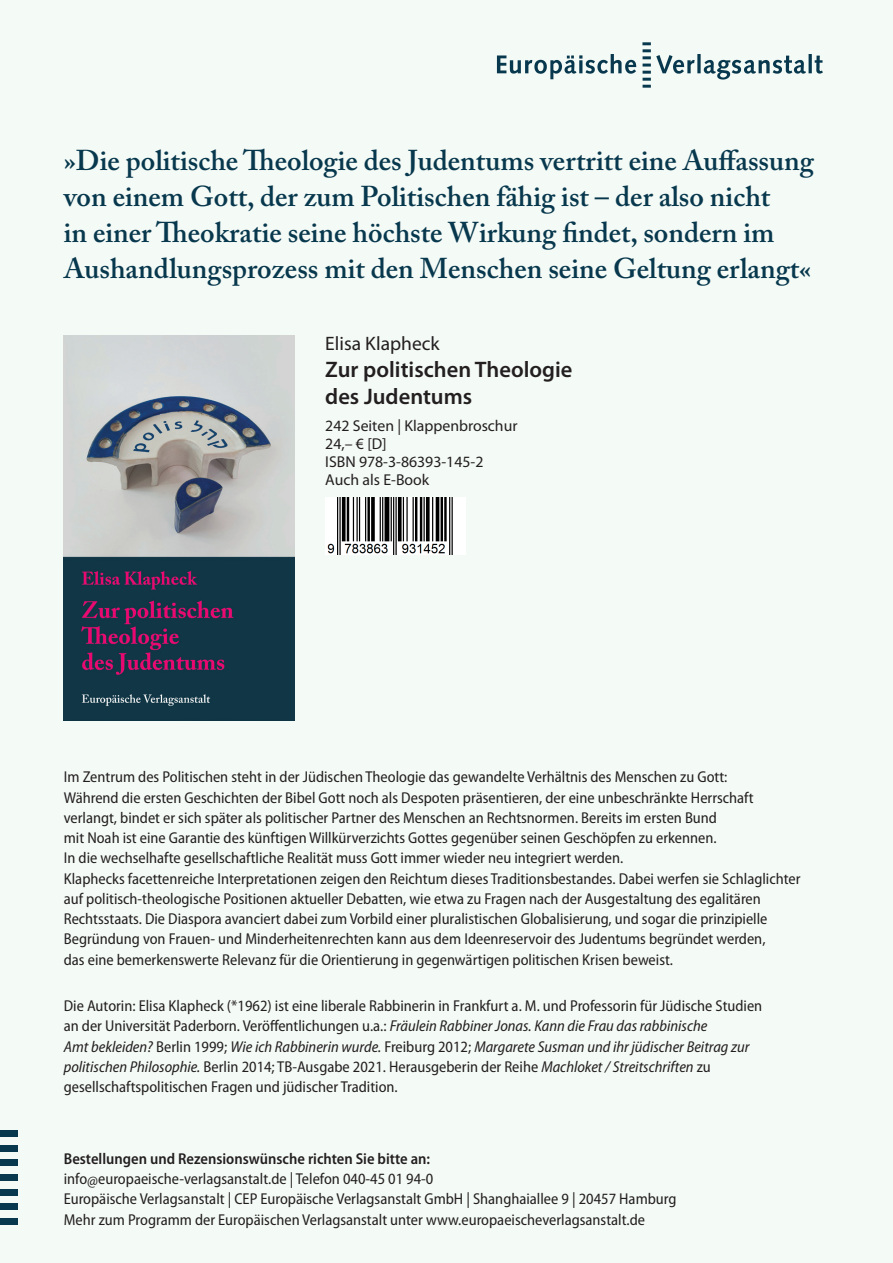
<style>
.page{position:relative;width:893px;height:1263px;background:#f4faf6}
.page>*{position:absolute;margin:0;border:0;box-sizing:border-box;transform-origin:0 0}
.t1{font:600 28.5px/36px "Adobe Caslon Pro";color:#08384d}
.t2{font:600 22.5px/27px "Myriad Pro";color:#231f20}
.t3{font:19.5px "Myriad Pro";color:#231f20}
.t4{font:semi-condensed 15.75px/20.2px "Myriad Pro";color:#231f20}
.t5{font:15.75px/18px "Myriad Pro";color:#231f20}
.t6{font:600 semi-condensed 15.75px "Myriad Pro";color:#231f20}
.s1{font-style:italic}
</style>
<div class="page">
<img style="left:496px;top:42px;width:327px;height:45px">
<img style="left:64px;top:335px;width:231px;height:385px">
<div style="left:0;top:1130px;width:18px;height:7px;background:#08384d"></div>
<div style="left:0;top:1145px;width:18px;height:6px;background:#08384d"></div>
<div style="left:0;top:1160px;width:18px;height:6px;background:#08384d"></div>
<div style="left:0;top:1174px;width:18px;height:7px;background:#08384d"></div>
<div style="left:0;top:1189px;width:18px;height:6px;background:#08384d"></div>
<div style="left:0;top:1204px;width:18px;height:6px;background:#08384d"></div>
<div style="left:0;top:1218px;width:18px;height:7px;background:#08384d"></div>
<img style="left:325px;top:498px;width:141px;height:56px">
<p class="t1" style="left:64px;top:142px;width:751px">»Die politische Theologie des Judentums vertritt eine Auffassung von einem Gott, der zum Politischen fähig ist – der also nicht<br>in einer Theokratie seine höchste Wirkung findet, sondern im Aushandlungsprozess mit den Menschen seine Geltung erlangt«</p>
<p class="t3" style="left:325px;top:333px;width:116px">Elisa Klapheck</p>
<h2 class="t2" style="left:325px;top:356px;width:249px">Zur politischen Theologie des Judentums</h2>
<p class="t5" style="left:325px;top:417px;width:194px">242 Seiten | Klappenbroschur<br>24,– € [D]<br>ISBN 978-3-86393-145-2<br>Auch als E-Book</p>
<p class="t4" style="left:64px;top:767px;width:738px">Im Zentrum des Politischen steht in der Jüdischen Theologie das gewandelte Verhältnis des Menschen zu Gott:<br>Während die ersten Geschichten der Bibel Gott noch als Despoten präsentieren, der eine unbeschränkte Herrschaft verlangt, bindet er sich später als politischer Partner des Menschen an Rechtsnormen. Bereits im ersten Bund<br>mit Noah ist eine Garantie des künftigen Willkürverzichts Gottes gegenüber seinen Geschöpfen zu erkennen.<br>In die wechselhafte gesellschaftliche Realität muss Gott immer wieder neu integriert werden.<br>Klaphecks facettenreiche Interpretationen zeigen den Reichtum dieses Traditionsbestandes. Dabei werfen sie Schlaglichter auf politisch-theologische Positionen aktueller Debatten, wie etwa zu Fragen nach der Ausgestaltung des egalitären Rechtsstaats. Die Diaspora avanciert dabei zum Vorbild einer pluralistischen Globalisierung, und sogar die prinzipielle Begründung von Frauen- und Minderheitenrechten kann aus dem Ideenreservoir des Judentums begründet werden,<br>das eine bemerkenswerte Relevanz für die Orientierung in gegenwärtigen politischen Krisen beweist.</p>
<p class="t4" style="left:64px;top:996px;width:700px">Die Autorin: Elisa Klapheck (*1962) ist eine liberale Rabbinerin in Frankfurt a. M. und Professorin für Jüdische Studien an der Universität Paderborn. Veröffentlichungen u.a.: <span class="s1">Fräulein Rabbiner Jonas. Kann die Frau das rabbinische<br>Amt bekleiden?</span> Berlin 1999; <span class="s1">Wie ich Rabbinerin wurde.</span> Freiburg 2012; <span class="s1">Margarete Susman und ihr jüdischer Beitrag zur politischen Philosophie.</span> Berlin 2014; TB-Ausgabe 2021. Herausgeberin der Reihe <span class="s1">Machloket / Streitschriften</span> zu gesellschaftspolitischen Fragen und jüdischer Tradition.</p>
<p class="t6" style="left:64px;top:1150px;width:368px">Bestellungen und Rezensionswünsche richten Sie bitte an:</p>
<p class="t4" style="left:64px;top:1169px;width:614px">info@europaeische-verlagsanstalt.de | Telefon 040-45 01 94-0<br>Europäische Verlagsanstalt | CEP Europäische Verlagsanstalt GmbH | Shanghaiallee 9 | 20457 Hamburg<br>Mehr zum Programm der Europäischen Verlagsanstalt unter www.europaeischeverlagsanstalt.de</p>
</div>
